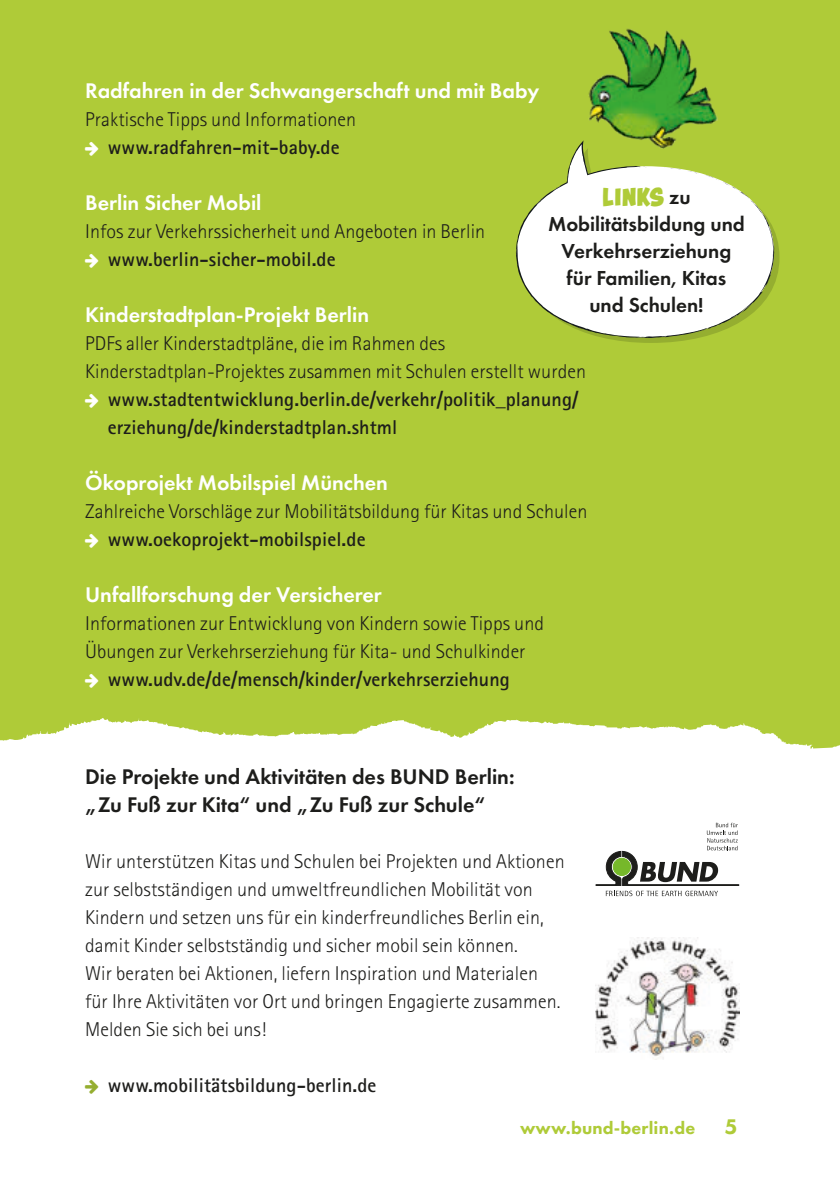
<style>
.page{position:relative;width:840px;height:1191px;background:#fff}
.page>*{position:absolute;margin:0;border:0;box-sizing:border-box;transform-origin:0 0}
.t1{font:700 32px "Astounder Squared BB";color:#afcb38}
.t2{font:600 22px "Futura PT";color:#fff}
.t3{font:600 22px/28px "Futura PT";color:#1d1d1b}
.t4{font:800 22px "Futura PT";color:#afcb38}
.t5{font:600 21px/27px "Futura PT";color:#1d1d1b;text-align:center}
.t6{font:300 20px/28px "AT Rotis Sans Serif";letter-spacing:.005em;color:#1d1d1b}
.t7{font:700 20px/28px "AT Rotis Sans Serif";letter-spacing:.005em;color:#1d1d1b}
.t8{font:800 18px "Futura PT";letter-spacing:.01em;color:#afcb38}
.s1{font-family:"Futura PT";font-weight:600;font-size:21px;color:#1d1d1b}
</style>
<div class="page">
<div style="left:0;top:0;width:839px;height:1191px;background:#afcb38"></div>
<div style="left:0;top:718px;width:839px;height:473px;background:#fff"></div>
<svg style="left:595px;top:822px;width:143px;height:74px;background:#d0d1cd"></svg>
<img style="left:595px;top:937px;width:144px;height:122px">
<img style="left:588px;top:28px;width:130px;height:112px">
<svg style="left:605px;top:231px;width:174px;height:112px"></svg>
<svg style="left:515px;top:140px;width:259px;height:198px;fill:#fff"></svg>
<svg style="left:637px;top:337px;width:6px;height:2px"></svg>
<svg style="left:663px;top:167px;width:103px;height:55px"></svg>
<svg style="left:771px;top:233px;width:2px;height:24px"></svg>
<svg style="left:763px;top:285px;width:3px;height:4px"></svg>
<svg style="left:730px;top:315px;width:7px;height:4px"></svg>
<svg style="left:555px;top:316px;width:12px;height:7px"></svg>
<svg style="left:85px;top:1080px;width:13px;height:14px"></svg>
<p class="t2" style="left:85px;top:77px;width:455px">Radfahren in der Schwangerschaft und mit Baby</p>
<p class="t6" style="left:85px;top:105px;width:272px">Praktische Tipps und Informationen</p>
<p class="t7" style="left:108px;top:133px;width:233px">www.radfahren-mit-baby.de</p>
<p class="t2" style="left:85px;top:189px;width:178px">Berlin Sicher Mobil</p>
<p class="t6" style="left:85px;top:217px;width:401px">Infos zur Verkehrssicherheit und Angeboten in Berlin</p>
<p class="t7" style="left:108px;top:245px;width:229px">www.berlin-sicher-mobil.de</p>
<p class="t2" style="left:85px;top:301px;width:285px">Kinderstadtplan-Projekt Berlin</p>
<p class="t6" style="left:85px;top:329px;width:502px">PDFs aller Kinderstadtpläne, die im Rahmen des<br>Kinderstadtplan-Projektes zusammen mit Schulen erstellt wurden</p>
<p class="t7" style="left:108px;top:385px;width:472px">www.stadtentwicklung.berlin.de/verkehr/politik_planung/ erziehung/de/kinderstadtplan.shtml</p>
<p class="t2" style="left:85px;top:469px;width:304px">Ökoprojekt Mobilspiel München</p>
<p class="t6" style="left:85px;top:497px;width:503px">Zahlreiche Vorschläge zur Mobilitätsbildung für Kitas und Schulen</p>
<p class="t7" style="left:108px;top:525px;width:259px">www.oekoprojekt-mobilspiel.de</p>
<p class="t2" style="left:85px;top:581px;width:298px">Unfallforschung der Versicherer</p>
<p class="t6" style="left:85px;top:609px;width:460px">Informationen zur Entwicklung von Kindern sowie Tipps und<br>Übungen zur Verkehrserziehung für Kita- und Schulkinder</p>
<p class="t7" style="left:108px;top:665px;width:403px">www.udv.de/de/mensch/kinder/verkehrserziehung</p>
<h1 class="t1" style="left:602px;top:176px;width:90px">links <span class="s1">zu</span></h1>
<p class="t5" style="left:547px;top:210px;width:198px">Mobilitätsbildung und<br>Verkehrserziehung für Familien, Kitas und Schulen!</p>
<p class="t3" style="left:85px;top:762px;width:430px">Die Projekte und Aktivitäten des BUND Berlin: „Zu Fuß zur Kita“ und „Zu Fuß zur Schule“</p>
<p class="t6" style="left:85px;top:847px;width:481px">Wir unterstützen Kitas und Schulen bei Projekten und Aktionen zur selbstständigen und umweltfreundlichen Mobilität von Kindern und setzen uns für ein kinderfreundliches Berlin ein, damit Kinder selbstständig und sicher mobil sein können.<br>Wir beraten bei Aktionen, liefern Inspiration und Materialen für Ihre Aktivitäten vor Ort und bringen Engagierte zusammen.<br>Melden Sie sich bei uns!</p>
<p class="t7" style="left:108px;top:1071px;width:270px">www.mobilitätsbildung-berlin.de</p>
<p class="t8" style="left:519px;top:1117px;width:177px">www.bund-berlin.de</p>
<p class="t4" style="left:724px;top:1113px;width:15px">5</p>
</div>
